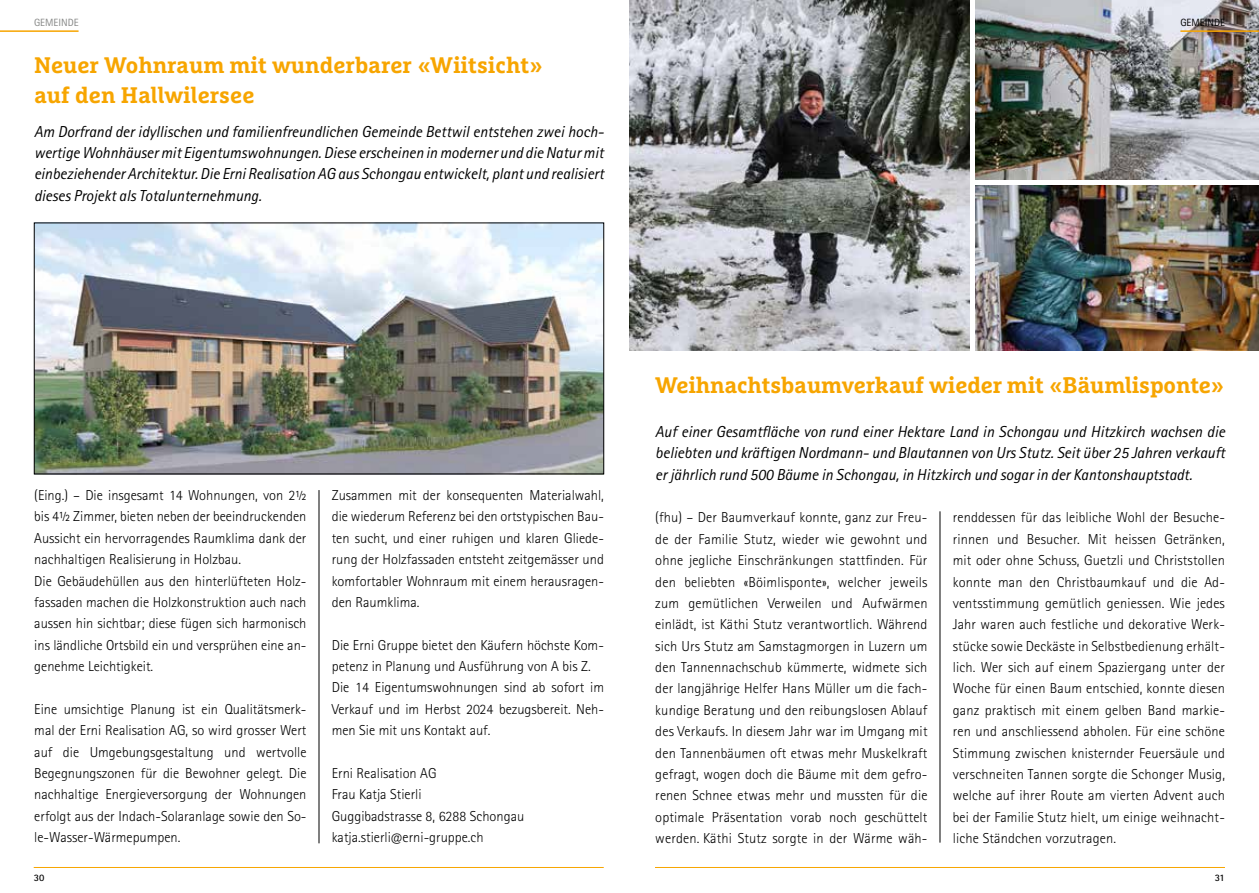
<style>
.page{position:relative;width:1259px;height:893px;background:#fff}
.page>*{position:absolute;margin:0;border:0;box-sizing:border-box;transform-origin:0 0}
.t1{font:700 22.5px/30px "Marselis Slab Pro";letter-spacing:-.005em;color:#f7a500}
.t2{font:italic 15.9px/21.3px "Rotis Sans Serif Std";color:#000;text-align:justify}
.t3{font:300 14.4px/21.3px "Rotis Sans Serif Std";color:#000;text-align:justify}
.t4{font:10.5px "Rotis Sans Serif Std";color:#868786}
.t5{font:10.5px "Rotis Sans Serif Std";color:#000}
.t6{font:700 9.9px "Rotis Sans Serif Std";color:#000}
</style>
<div class="page">
<hr style="left:0;top:30px;width:79px;height:2px;background:#f7a500">
<hr style="left:34px;top:867px;width:570px;height:1px;background:#f7a500">
<hr style="left:939px;top:511px;width:1px;height:332px;background:#000">
<img style="left:629px;top:0;width:340px;height:351px">
<img style="left:975px;top:0;width:284px;height:180px">
<img style="left:975px;top:186px;width:284px;height:165px">
<hr style="left:1180px;top:30px;width:79px;height:2px;background:#f7a500">
<hr style="left:655px;top:867px;width:570px;height:1px;background:#f7a500">
<img style="left:36px;top:225px;width:566px;height:247px">
<hr style="left:319px;top:490px;width:1px;height:353px;background:#000">
<p class="t4" style="left:34px;top:16px;width:46px">GEMEINDE</p>
<h1 class="t1" style="left:34px;top:50px;width:511px">Neuer Wohnraum mit wunderbarer «Wiitsicht» auf den Hallwilersee</h1>
<p class="t2" style="left:34px;top:121px;width:571px">Am Dorfrand der idyllischen und familienfreundlichen Gemeinde Bettwil entstehen zwei hoch&shy;wertige Wohnhäuser mit Eigentumswohnungen. Diese erscheinen in moderner und die Natur mit einbeziehender Architektur. Die Erni Realisation AG aus Schongau entwickelt, plant und realisiert dieses Projekt als Totalunternehmung.</p>
<p class="t5" style="left:1180px;top:16px;width:46px">GEMEINDE</p>
<p class="t3" style="left:34px;top:485px;width:274px;text-align:left">(Eing.) – Die insgesamt 14 Wohnungen, von 2½ bis 4½ Zimmer, bieten neben der beeindruckenden Aussicht ein hervorragendes Raumklima dank der nachhaltigen Realisierung in Holzbau.<br>Die Gebäudehüllen aus den hinterlüfteten Holz&shy;fassaden machen die Holzkonstruktion auch nach aussen hin sichtbar; diese fügen sich harmonisch ins ländliche Ortsbild ein und versprühen eine an&shy;genehme Leichtigkeit.</p>
<p class="t3" style="left:34px;top:699px;width:274px">Eine umsichtige Planung ist ein Qualitätsmerk&shy;mal der Erni Realisation AG, so wird grosser Wert auf die Umgebungsgestaltung und wertvolle Begegnungszonen für die Bewohner gelegt. Die nachhaltige Energieversorgung der Wohnungen erfolgt aus der Indach-Solaranlage sowie den So&shy;le-Wasser-Wärmepumpen.</p>
<p class="t6" style="left:34px;top:871px;width:12px">30</p>
<p class="t3" style="left:332px;top:485px;width:274px">Zusammen mit der konsequenten Materialwahl, die wiederum Referenz bei den ortstypischen Bau&shy;ten sucht, und einer ruhigen und klaren Gliede&shy;rung der Holzfassaden entsteht zeitgemässer und komfortabler Wohnraum mit einem herausragen&shy;den Raumklima.</p>
<p class="t3" style="left:332px;top:634px;width:274px;text-align:left">Die Erni Gruppe bietet den Käufern höchste Kom&shy;petenz in Planung und Ausführung von A bis Z.<br>Die 14 Eigentumswohnungen sind ab sofort im Verkauf und im Herbst 2024 bezugsbereit. Neh&shy;men Sie mit uns Kontakt auf.</p>
<p class="t3" style="left:332px;top:763px;width:194px;text-align:left">Erni Realisation AG<br>Frau Katja Stierli<br>Guggibadstrasse 8, 6288 Schongau katja.stierli@erni-gruppe.ch</p>
<h1 class="t1" style="left:655px;top:370px;width:571px">Weihnachtsbaumverkauf wieder mit «Bäumlisponte»</h1>
<p class="t2" style="left:655px;top:421px;width:571px">Auf einer Gesamtfläche von rund einer Hektare Land in Schongau und Hitzkirch wachsen die beliebten und kräftigen Nordmann- und Blautannen von Urs Stutz. Seit über 25 Jahren verkauft er jährlich rund 500 Bäume in Schongau, in Hitzkirch und sogar in der Kantonshauptstadt.</p>
<p class="t3" style="left:655px;top:507px;width:274px">(fhu) – Der Baumverkauf konnte, ganz zur Freu&shy;de der Familie Stutz, wieder wie gewohnt und ohne jegliche Einschränkungen stattfinden. Für den beliebten «Böimlisponte», welcher jeweils zum gemütlichen Verweilen und Aufwärmen einlädt, ist Käthi Stutz verantwortlich. Während sich Urs Stutz am Samstagmorgen in Luzern um den Tannennachschub kümmerte, widmete sich der langjährige Helfer Hans Müller um die fach&shy;kundige Beratung und den reibungslosen Ablauf des Verkaufs. In diesem Jahr war im Umgang mit den Tannenbäumen oft etwas mehr Muskelkraft gefragt, wogen doch die Bäume mit dem gefro&shy;renen Schnee etwas mehr und mussten für die optimale Präsentation vorab noch geschüttelt werden. Käthi Stutz sorgte in der Wärme wäh-</p>
<p class="t3" style="left:952px;top:507px;width:274px">renddessen für das leibliche Wohl der Besuche&shy;rinnen und Besucher. Mit heissen Getränken, mit oder ohne Schuss, Guetzli und Christstollen konnte man den Christbaumkauf und die Ad&shy;ventsstimmung gemütlich geniessen. Wie jedes Jahr waren auch festliche und dekorative Werk&shy;stücke sowie Deckäste in Selbstbedienung erhält&shy;lich. Wer sich auf einem Spaziergang unter der Woche für einen Baum entschied, konnte diesen ganz praktisch mit einem gelben Band markie&shy;ren und anschliessend abholen. Für eine schöne Stimmung zwischen knisternder Feuersäule und verschneiten Tannen sorgte die Schonger Musig, welche auf ihrer Route am vierten Advent auch bei der Familie Stutz hielt, um einige weihnacht&shy;liche Ständchen vorzutragen.</p>
<p class="t6" style="left:1214px;top:871px;width:12px">31</p>
</div>
